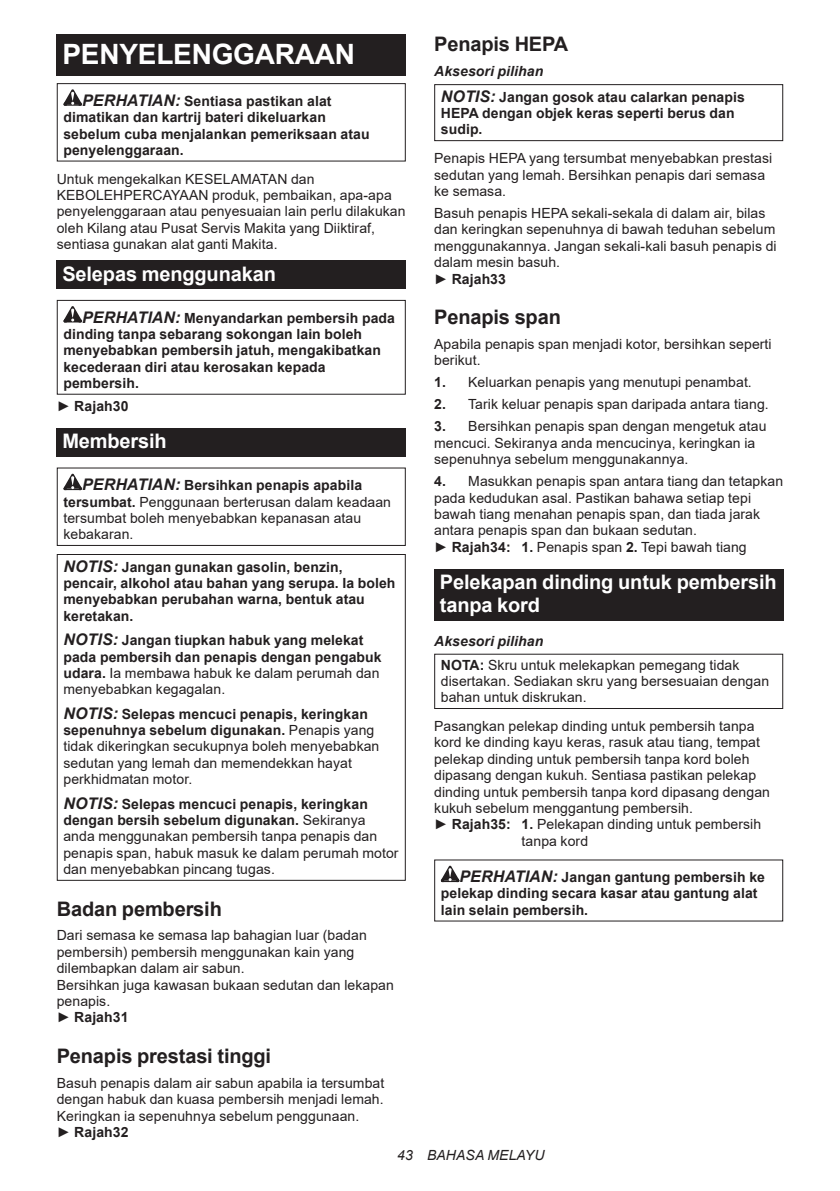
<style>
.page{position:relative;width:840px;height:1191px;background:#fff}
.page>*{position:absolute;margin:0;border:0;box-sizing:border-box;transform-origin:0 0}
.t1{font:700 28px "Arial";letter-spacing:-.01em;color:#fff}
.t2{font:700 20px/23.4px "Arial";letter-spacing:-.01em;color:#fff}
.t3{font:700 20px "Arial";letter-spacing:-.01em;color:#231f20}
.t4{font:14px/16.4px "Arial";letter-spacing:.005em;color:#231f20}
.t5{font:700 14px/16.4px "Arial";letter-spacing:.005em;color:#231f20}
.t6{font:italic 14px "Arial";letter-spacing:.005em;color:#231f20}
.s1{font-style:italic;font-size:16px}
.s2{font-weight:400}
.s3{font-weight:700;font-style:italic;font-size:16px}
.s4{font-weight:700}
.s5{font-style:italic}
.s6{font-weight:700;font-style:italic}
</style>
<div class="page">
<div style="left:57px;top:34px;width:348px;height:41px;background:#231f20"></div>
<svg style="left:63px;top:89px;width:19px;height:17px"></svg>
<div style="left:57px;top:83px;width:348px;height:79px;border:1px solid #231f20"></div>
<div style="left:57px;top:260px;width:348px;height:29px;background:#231f20"></div>
<svg style="left:63px;top:306px;width:19px;height:16px"></svg>
<div style="left:57px;top:300px;width:348px;height:95px;border:1px solid #231f20"></div>
<div style="left:57px;top:428px;width:348px;height:28px;background:#231f20"></div>
<svg style="left:63px;top:474px;width:19px;height:16px"></svg>
<div style="left:57px;top:467px;width:348px;height:79px;border:1px solid #231f20"></div>
<div style="left:57px;top:554px;width:348px;height:327px;border:1px solid #231f20"></div>
<div style="left:434px;top:84px;width:348px;height:57px;border:1px solid #231f20"></div>
<div style="left:434px;top:569px;width:348px;height:52px;background:#231f20"></div>
<div style="left:434px;top:653px;width:348px;height:56px;border:1px solid #231f20"></div>
<svg style="left:440px;top:865px;width:19px;height:17px"></svg>
<h1 class="t1" style="left:62px;top:34px;width:294px">PENYELENGGARAAN</h1>
<p class="t5" style="left:63px;top:93px;width:307px;text-indent:19px"><span class="s1">PERHATIAN:</span> Sentiasa pastikan alat dimatikan dan kartrij bateri dikeluarkan sebelum cuba menjalankan pemeriksaan atau penyelenggaraan.</p>
<p class="t4" style="left:57px;top:170px;width:350px">Untuk mengekalkan KESELAMATAN dan KEBOLEHPERCAYAAN produk, pembaikan, apa-apa penyelenggaraan atau penyesuaian lain perlu dilakukan oleh Kilang atau Pusat Servis Makita yang Diiktiraf, sentiasa gunakan alat ganti Makita.</p>
<h2 class="t2" style="left:62px;top:262px;width:215px">Selepas menggunakan</h2>
<p class="t5" style="left:63px;top:309px;width:333px;text-indent:19px"><span class="s1">PERHATIAN:</span> Menyandarkan pembersih pada dinding tanpa sebarang sokongan lain boleh menyebabkan pembersih jatuh, mengakibatkan kecederaan diri atau kerosakan kepada pembersih.</p>
<p class="t5" style="left:57px;top:398px;width:73px"><span class="s2">►</span> Rajah30</p>
<h2 class="t2" style="left:62px;top:429px;width:106px">Membersih</h2>
<p class="t4" style="left:63px;top:477px;width:329px;text-indent:19px"><span class="s3">PERHATIAN:</span> <span class="s4">Bersihkan penapis apabila tersumbat.</span> Penggunaan berterusan dalam keadaan tersumbat boleh menyebabkan kepanasan atau kebakaran.</p>
<p class="t5" style="left:63px;top:558px;width:333px"><span class="s1">NOTIS:</span> Jangan gunakan gasolin, benzin, pencair, alkohol atau bahan yang serupa. Ia boleh menyebabkan perubahan warna, bentuk atau keretakan.</p>
<p class="t5" style="left:63px;top:632px;width:319px"><span class="s1">NOTIS:</span> Jangan tiupkan habuk yang melekat pada pembersih dan penapis dengan pengabuk udara. <span class="s2">Ia membawa habuk ke dalam perumah dan menyebabkan kegagalan.</span></p>
<p class="t4" style="left:63px;top:705px;width:317px"><span class="s3">NOTIS:</span> <span class="s4">Selepas mencuci penapis, keringkan sepenuhnya sebelum digunakan.</span> Penapis yang tidak dikeringkan secukupnya boleh menyebabkan sedutan yang lemah dan memendekkan hayat perkhidmatan motor.</p>
<p class="t4" style="left:63px;top:795px;width:336px"><span class="s3">NOTIS:</span> <span class="s4">Selepas mencuci penapis, keringkan dengan bersih sebelum digunakan.</span> Sekiranya anda menggunakan pembersih tanpa penapis dan penapis span, habuk masuk ke dalam perumah motor dan menyebabkan pincang tugas.</p>
<h2 class="t3" style="left:57px;top:894px;width:166px">Badan pembersih</h2>
<p class="t4" style="left:57px;top:927px;width:338px">Dari semasa ke semasa lap bahagian luar (badan pembersih) pembersih menggunakan kain yang dilembapkan dalam air sabun.<br>Bersihkan juga kawasan bukaan sedutan dan lekapan penapis.<br>► <span class="s4">Rajah31</span></p>
<h2 class="t3" style="left:57px;top:1041px;width:216px">Penapis prestasi tinggi</h2>
<p class="t4" style="left:57px;top:1074px;width:329px">Basuh penapis dalam air sabun apabila ia tersumbat dengan habuk dan kuasa pembersih menjadi lemah.<br>Keringkan ia sepenuhnya sebelum penggunaan.<br>► <span class="s4">Rajah32</span></p>
<h2 class="t3" style="left:434px;top:30px;width:135px">Penapis HEPA</h2>
<p class="t5" style="left:440px;top:58px;width:305px;line-height:25.6px;text-indent:-7px"><span class="s5">Aksesori pilihan<br></span><span class="s1">NOTIS:</span> Jangan gosok atau calarkan penapis</p>
<p class="t5" style="left:440px;top:105px;width:295px">HEPA dengan objek keras seperti berus dan sudip.</p>
<p class="t4" style="left:434px;top:150px;width:339px">Penapis HEPA yang tersumbat menyebabkan prestasi sedutan yang lemah. Bersihkan penapis dari semasa ke semasa.</p>
<p class="t4" style="left:434px;top:205px;width:344px">Basuh penapis HEPA sekali-sekala di dalam air, bilas dan keringkan sepenuhnya di bawah teduhan sebelum menggunakannya. Jangan sekali-kali basuh penapis di dalam mesin basuh.<br>► <span class="s4">Rajah33</span></p>
<h2 class="t3" style="left:434px;top:303px;width:128px">Penapis span</h2>
<p class="t4" style="left:434px;top:336px;width:339px">Apabila penapis span menjadi kotor, bersihkan seperti berikut.</p>
<p class="t4" style="left:434px;top:374px;width:319px"><span class="s4">1.</span> Keluarkan penapis yang menutupi penambat.</p>
<p class="t4" style="left:434px;top:396px;width:336px"><span class="s4">2.</span> Tarik keluar penapis span daripada antara tiang.</p>
<p class="t4" style="left:434px;top:418px;width:333px"><span class="s4">3.</span> Bersihkan penapis span dengan mengetuk atau mencuci. Sekiranya anda mencucinya, keringkan ia sepenuhnya sebelum menggunakannya.</p>
<p class="t4" style="left:434px;top:473px;width:350px"><span class="s4">4.</span> Masukkan penapis span antara tiang dan tetapkan pada kedudukan asal. Pastikan bahawa setiap tepi bawah tiang menahan penapis span, dan tiada jarak antara penapis span dan bukaan sedutan.<br>► <span class="s4">Rajah34: 1.</span> Penapis span <span class="s4">2.</span> Tepi bawah tiang</p>
<h2 class="t2" style="left:439px;top:570px;width:338px">Pelekapan dinding untuk pembersih tanpa kord</h2>
<p class="t4" style="left:440px;top:629px;width:300px;line-height:23.8px;text-indent:-7px"><span class="s6">Aksesori pilihan<br></span><span class="s4">NOTA:</span> Skru untuk melekapkan pemegang tidak</p>
<p class="t4" style="left:440px;top:672px;width:329px">disertakan. Sediakan skru yang bersesuaian dengan bahan untuk diskrukan.</p>
<p class="t4" style="left:434px;top:718px;width:322px">Pasangkan pelekap dinding untuk pembersih tanpa</p>
<p class="t4" style="left:434px;top:734px;width:327px">kord ke dinding kayu keras, rasuk atau tiang, tempat</p>
<p class="t4" style="left:434px;top:750px;width:317px">pelekap dinding untuk pembersih tanpa kord boleh</p>
<p class="t4" style="left:434px;top:767px;width:323px">dipasang dengan kukuh. Sentiasa pastikan pelekap</p>
<p class="t4" style="left:434px;top:783px;width:337px">dinding untuk pembersih tanpa kord dipasang dengan</p>
<p class="t4" style="left:434px;top:799px;width:260px">kukuh sebelum menggantung pembersih.</p>
<p class="t4" style="left:434px;top:816px;width:328px">► <span class="s4">Rajah35: 1.</span> Pelekapan dinding untuk pembersih</p>
<p class="t4" style="left:521px;top:832px;width:68px">tanpa kord</p>
<p class="t5" style="left:440px;top:869px;width:325px;text-indent:19px"><span class="s1">PERHATIAN:</span> Jangan gantung pembersih ke pelekap dinding secara kasar atau gantung alat lain selain pembersih.</p>
<p class="t6" style="left:397px;top:1146px;width:149px">43 BAHASA MELAYU</p>
</div>
